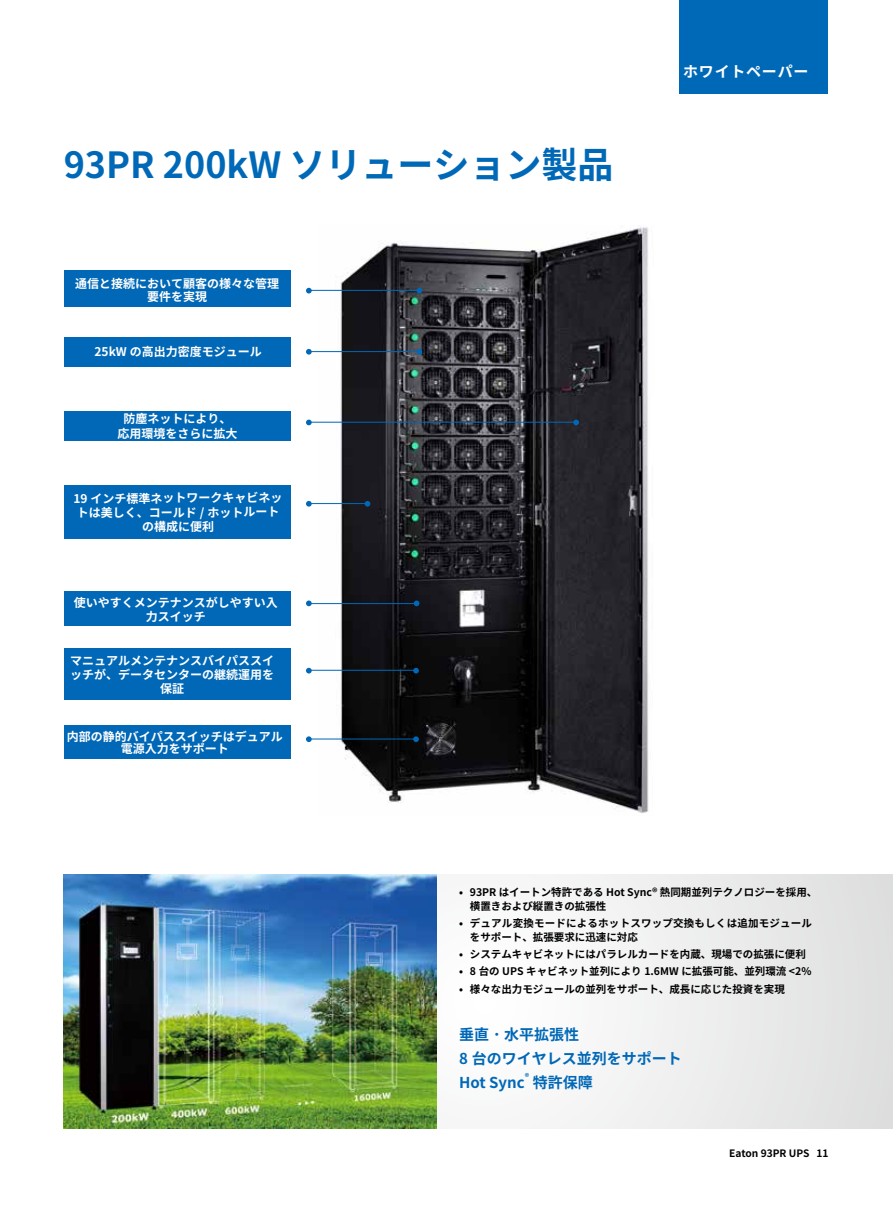
<style>
.page{position:relative;width:893px;height:1212px;background:#fff}
.page>*{position:absolute;margin:0;border:0;box-sizing:border-box;transform-origin:0 0}
.t1{font:700 36px "Noto Sans CJ Kjp";color:#0069b7}
.t2{font:700 15px/24px "Noto Sans CJ Kjp";color:#0068b7}
.t3{font:700 15px "Noto Sans CJ Kjp";letter-spacing:.05em;color:#fff}
.t4{font:700 12px/14.4px "Noto Sans CJ Kjp";color:#fff;text-align:center}
.t5{font:700 10.5px/13.5px "Noto Sans CJ Kjp";color:#000}
.t6{font:700 10.5px/13.5px "Noto Sans CJ Kjp";letter-spacing:.02em;color:#000}
.t7{font:700 10.2px "Noto Sans CJ Kjp";color:#000}
.t8{font:700 8.7px "Noto Sans CJ Kjp";color:#0068b7}
</style>
<div class="page">
<svg style="left:557px;top:875px;width:336px;height:253px"></svg>
<img style="left:64px;top:875px;width:373px;height:253px">
<img style="left:319px;top:225px;width:330px;height:588px">
<div style="left:64px;top:270px;width:227px;height:37px;background:#0068b7"></div>
<div style="left:64px;top:337px;width:227px;height:30px;background:#0068b7"></div>
<div style="left:64px;top:411px;width:227px;height:30px;background:#0068b7"></div>
<div style="left:64px;top:485px;width:227px;height:54px;background:#0068b7"></div>
<div style="left:64px;top:591px;width:227px;height:34px;background:#0068b7"></div>
<div style="left:64px;top:648px;width:227px;height:51px;background:#0068b7"></div>
<div style="left:64px;top:726px;width:227px;height:33px;background:#0068b7"></div>
<svg style="left:306px;top:288px;width:6px;height:5px"></svg>
<svg style="left:417px;top:288px;width:5px;height:5px"></svg>
<svg style="left:306px;top:349px;width:6px;height:6px"></svg>
<svg style="left:417px;top:349px;width:5px;height:6px"></svg>
<svg style="left:306px;top:420px;width:6px;height:5px"></svg>
<svg style="left:573px;top:420px;width:6px;height:5px"></svg>
<svg style="left:365px;top:501px;width:5px;height:6px"></svg>
<svg style="left:414px;top:600px;width:5px;height:6px"></svg>
<svg style="left:413px;top:668px;width:6px;height:5px"></svg>
<svg style="left:413px;top:736px;width:6px;height:6px"></svg>
<svg style="left:306px;top:501px;width:6px;height:6px"></svg>
<svg style="left:306px;top:600px;width:6px;height:6px"></svg>
<svg style="left:306px;top:668px;width:6px;height:5px"></svg>
<svg style="left:306px;top:736px;width:6px;height:6px"></svg>
<hr style="left:308px;top:290px;width:111px;height:1px;background:#0068b7">
<hr style="left:308px;top:351px;width:111px;height:1px;background:#0068b7">
<hr style="left:308px;top:503px;width:58px;height:1px;background:#0068b7">
<hr style="left:308px;top:603px;width:109px;height:1px;background:#0068b7">
<hr style="left:306px;top:670px;width:108px;height:1px;background:#0068b7">
<hr style="left:306px;top:738px;width:108px;height:1px;background:#0068b7">
<hr style="left:308px;top:422px;width:269px;height:1px;background:#0068b7">
<div style="left:679px;top:0;width:148px;height:94px;background:#0069b7"></div>
<h1 class="t1" style="left:64px;top:145px;width:551px">93PR 200kW ソリューション製品</h1>
<p class="t4" style="left:75px;top:277px;width:205px;line-height:13.5px">通信と接続において顧客の様々な管理要件を実現</p>
<p class="t4" style="left:95px;top:344px;width:169px">25kW の高出力密度モジュール</p>
<p class="t4" style="left:118px;top:412px;width:121px">防塵ネットにより、応用環境をさらに拡大</p>
<p class="t4" style="left:73px;top:491px;width:211px">19 インチ標準ネットワークキャビネットは美しく、コールド / ホットルートの構成に便利</p>
<p class="t4" style="left:74px;top:595px;width:205px">使いやすくメンテナンスがしやすい入力スイッチ</p>
<p class="t4" style="left:70px;top:653px;width:205px">マニュアルメンテナンスバイパススイッチが、データセンターの継続運用を保証</p>
<p class="t4" style="left:67px;top:731px;width:217px;line-height:12px">内部の静的バイパススイッチはデュアル電源入力をサポート</p>
<p class="t3" style="left:683px;top:63px;width:127px">ホワイトペーパー</p>
<p class="t5" style="left:470px;top:886px;width:349px;text-indent:-11px">• 93PR はイートン特許である Hot Sync® 熱同期並列テクノロジーを採用、横置きおよび縦置きの拡張性</p>
<p class="t6" style="left:470px;top:917px;width:344px;text-indent:-11px">• デュアル変換モードによるホットスワップ交換もしくは追加モジュールをサポート、拡張要求に迅速に対応</p>
<p class="t5" style="left:459px;top:947px;width:348px">• システムキャビネットにはパラレルカードを内蔵、現場での拡張に便利</p>
<p class="t5" style="left:459px;top:965px;width:354px">• 8 台の UPS キャビネット並列により 1.6MW に拡張可能、並列環流 &lt;2%</p>
<p class="t5" style="left:459px;top:982px;width:327px">• 様々な出力モジュールの並列をサポート、成長に応じた投資を実現</p>
<p class="t2" style="left:459px;top:1022px;width:224px">垂直･水平拡張性<br>8 台のワイヤレス並列をサポート<br>Hot Sync</p>
<p class="t8" style="left:525px;top:1072px;width:6px">®</p>
<p class="t2" style="left:533px;top:1070px;width:61px">特許保障</p>
<p class="t7" style="left:729px;top:1148px;width:101px">Eaton 93PR UPS 11</p>
</div>
